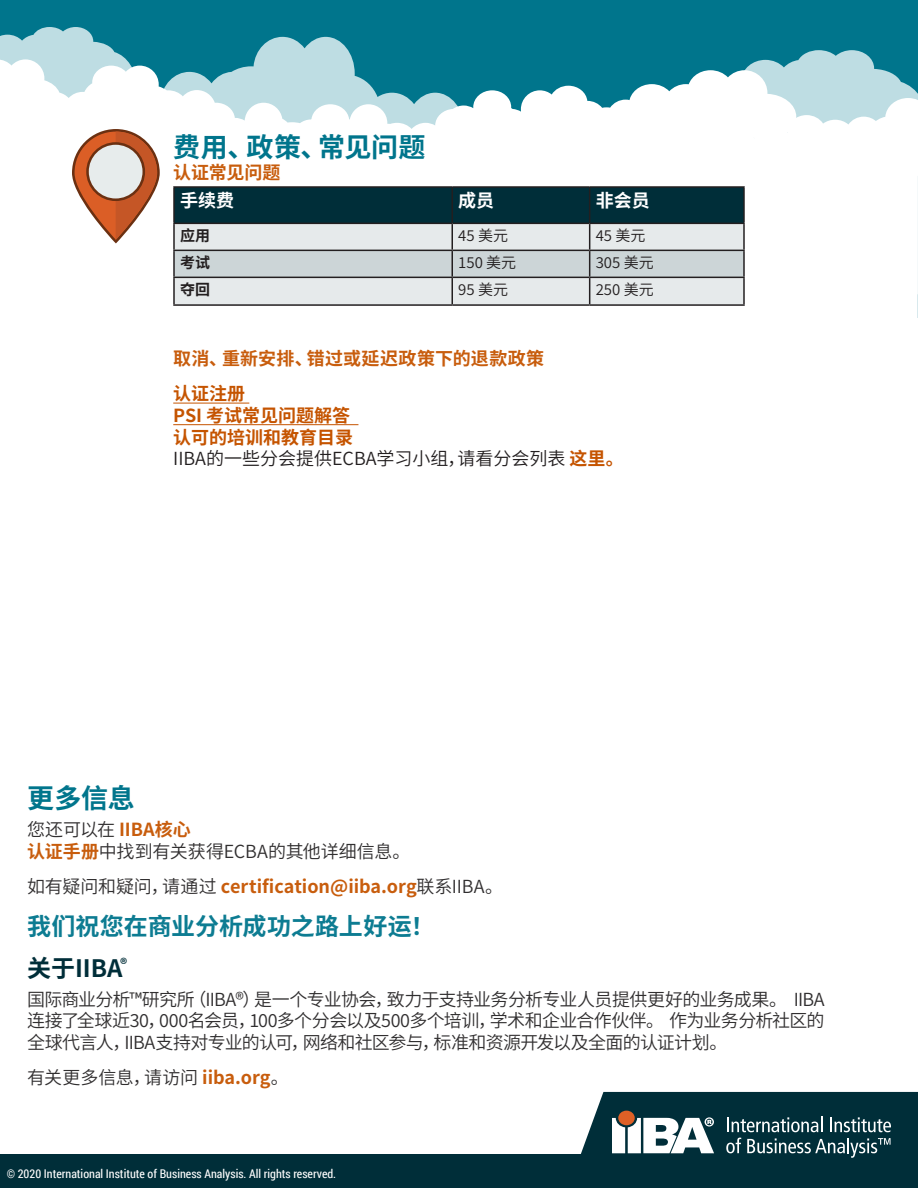
<style>
.page{position:relative;width:918px;height:1188px;background:#fff}
.page>*{position:absolute;margin:0;border:0;box-sizing:border-box;transform-origin:0 0}
.Heading_2{font:700 27px "Source Han Sans CN";color:#00758c}
.Copy{font:700 24px "Source Han Sans CN";letter-spacing:-.005em;color:#0d7c92}
.Heading_3{font:700 24px "Source Han Sans CN";color:#002e39}
.Copy-2{font:18px/21.6px "Source Han Sans CN";letter-spacing:-.03em;color:#312f30;text-align:justify}
.Copy-3{font:700 18px "Source Han Sans CN";letter-spacing:.005em;color:#c85d0d}
.Copy-4{font:18px/21.6px "Source Han Sans CN";letter-spacing:-.005em;color:#312f30}
.t1{font:18px "Source Han Sans CN";color:#231f20}
.t2{font:700 18px "Source Han Sans CN";color:#c55400}
.Copy-5{font:18px "Source Han Sans CN";color:#312f30}
.t3{font:700 18px "Source Han Sans CN";color:#fff}
.t4{font:15px "Source Han Sans CN";color:#231f20}
.t5{font:700 15px "Source Han Sans CN";color:#231f20}
.Paragraph_Heading{font:12px "Roboto Condensed";color:#fff}
.s1{font-weight:700;color:#c55400}
.s2{font-weight:700;color:#c85d0d}
.s3{font-weight:400;color:#312f30}
</style>
<div class="page">
<div style="left:0;top:1155px;width:918px;height:33px;background:#002e39"></div>
<div style="left:0;top:0;width:918px;height:318px;background:#00758c"></div>
<svg style="left:0;top:27px;width:353px;height:32px"></svg>
<svg style="left:799px;top:50px;width:72px;height:9px"></svg>
<svg style="left:0;top:59px;width:867px;height:367px;fill:#fff"></svg>
<svg style="left:867px;top:59px;width:51px;height:259px;background:#e7f2f4"></svg>
<svg style="left:611px;top:70px;width:185px;height:93px;background:#e1eff1"></svg>
<svg style="left:72px;top:129px;width:88px;height:114px;background:#d8ab96"></svg>
<hr style="left:173px;top:403px;width:76px;height:1px;background:#c55400">
<hr style="left:173px;top:424px;width:185px;height:1px;background:#c55400">
<svg style="left:568px;top:1092px;width:350px;height:66px"></svg>
<hr style="left:173px;top:186px;width:279px;height:2px;background:#231f20">
<hr style="left:173px;top:188px;width:2px;height:35px;background:#231f20">
<hr style="left:452px;top:186px;width:138px;height:2px;background:#231f20">
<hr style="left:590px;top:186px;width:155px;height:2px;background:#231f20">
<hr style="left:743px;top:188px;width:2px;height:35px;background:#231f20">
<hr style="left:173px;top:223px;width:279px;height:1px;background:#231f20">
<hr style="left:173px;top:224px;width:2px;height:26px;background:#231f20">
<hr style="left:590px;top:223px;width:155px;height:1px;background:#231f20">
<hr style="left:743px;top:224px;width:2px;height:26px;background:#231f20">
<hr style="left:173px;top:250px;width:279px;height:1px;background:#231f20">
<hr style="left:173px;top:251px;width:2px;height:26px;background:#231f20">
<hr style="left:590px;top:250px;width:155px;height:1px;background:#231f20">
<hr style="left:743px;top:251px;width:2px;height:26px;background:#231f20">
<hr style="left:173px;top:277px;width:279px;height:1px;background:#231f20">
<hr style="left:173px;top:278px;width:2px;height:26px;background:#231f20">
<hr style="left:590px;top:277px;width:155px;height:1px;background:#231f20">
<svg style="left:174px;top:187px;width:570px;height:117px;background:#92a3a7"></svg>
<hr style="left:743px;top:278px;width:2px;height:26px;background:#231f20">
<hr style="left:173px;top:304px;width:279px;height:2px;background:#231f20">
<hr style="left:452px;top:304px;width:138px;height:2px;background:#231f20">
<hr style="left:590px;top:304px;width:155px;height:2px;background:#231f20">
<p class="Heading_2" style="left:173px;top:132px;width:254px">费用、政策、常见问题</p>
<p class="Copy-3" style="left:173px;top:162px;width:109px">认证常见问题</p>
<p class="t3" style="left:180px;top:191px;width:55px">手续费</p>
<p class="t3" style="left:458px;top:191px;width:37px">成员</p>
<p class="t3" style="left:596px;top:191px;width:55px">非会员</p>
<p class="t5" style="left:180px;top:227px;width:31px">应用</p>
<p class="t4" style="left:458px;top:227px;width:51px">45 美元</p>
<p class="t4" style="left:596px;top:227px;width:51px">45 美元</p>
<p class="t5" style="left:180px;top:254px;width:31px">考试</p>
<p class="t4" style="left:458px;top:254px;width:60px">150 美元</p>
<p class="t4" style="left:596px;top:254px;width:60px">305 美元</p>
<p class="t5" style="left:180px;top:281px;width:31px">夺回</p>
<p class="t4" style="left:458px;top:281px;width:51px">95 美元</p>
<p class="t4" style="left:596px;top:281px;width:60px">250 美元</p>
<p class="Copy-3" style="left:173px;top:349px;width:372px">取消、重新安排、错过或延迟政策下的退款政策</p>
<p class="t2" style="left:173px;top:384px;width:73px">认证注册</p>
<p class="t2" style="left:173px;top:405px;width:179px">PSI 考试常见问题解答</p>
<p class="t2" style="left:173px;top:427px;width:181px">认可的培训和教育目录</p>
<p class="t1" style="left:173px;top:448px;width:452px">IIBA的一些分会提供ECBA学习小组，请看分会列表 <span class="s1">这里。</span></p>
<p class="Heading_2" style="left:27px;top:783px;width:109px">更多信息</p>
<p class="Copy-4" style="left:27px;top:819px;width:385px">您还可以在 <span class="s2">IIBA核心<br>认证手册</span>中找到有关获得ECBA的其他详细信息。</p>
<p class="Copy-3" style="left:27px;top:876px;width:478px"><span class="s3">如有疑问和疑问，请通过</span> certification@iiba.org<span class="s3">联系IIBA。</span></p>
<p class="Copy" style="left:27px;top:913px;width:409px">我们祝您在商业分析成功之路上好运！</p>
<p class="Heading_3" style="left:27px;top:955px;width:102px">关于IIBA<sup>®</sup></p>
<p class="Copy-2" style="left:27px;top:989px;width:799px">国际商业分析™研究所（IIBA®）是一个专业协会，致力于支持业务分析专业人员提供更好的业务成果。 IIBA连接了全球近30，000名会员，100多个分会以及500多个培训，学术和企业合作伙伴。 作为业务分析社区的全球代言人，IIBA支持对专业的认可，网络和社区参与，标准和资源开发以及全面的认证计划。</p>
<p class="Copy-5" style="left:27px;top:1067px;width:263px">有关更多信息，请访问 <span class="s2">iiba.org</span>。</p>
<p class="Paragraph_Heading" style="left:7px;top:1165px;width:331px">© 2020 International Institute of Business Analysis. All rights reserved.</p>
</div>
